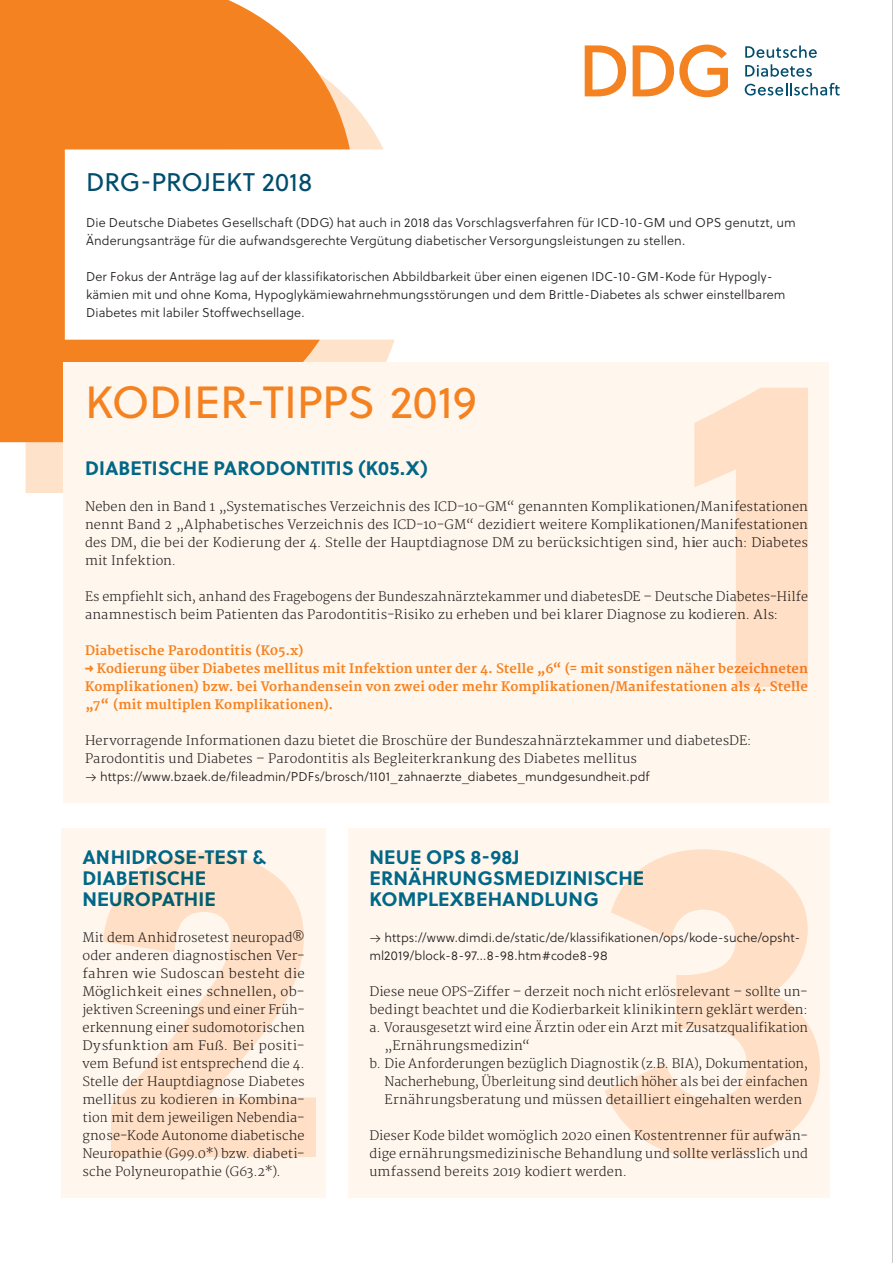
<style>
.page{position:relative;width:893px;height:1263px;background:#fff}
.page>*{position:absolute;margin:0;border:0;box-sizing:border-box;transform-origin:0 0}
.t1{font:45px "Soleil";letter-spacing:-.005em;color:#f58220}
.t2{font:25.5px "Soleil";letter-spacing:.005em;color:#004d6d}
.t3{font:700 19.5px/21px "Soleil";letter-spacing:.005em;color:#006787}
.t4{font:300 12.75px/18px "Merriweather";letter-spacing:.005em;color:#231f20;text-align:justify}
.t5{font:12.75px/18px "Soleil Lt";letter-spacing:.005em;color:#231f20}
.t6{font:700 12.75px/18px "Merriweather";letter-spacing:.01em;color:#f58220;text-align:justify}
.s1{font-family:"Facit"}
</style>
<div class="page">
<hr style="left:892px;top:0;width:1px;height:1263px;background:#939598">
<svg style="left:26px;top:107px;width:369px;height:386px;fill:#fee2c9"></svg>
<svg style="left:0;top:0;width:356px;height:442px;background:#f58e35"></svg>
<div style="left:65px;top:149px;width:764px;height:191px;background:#fff"></div>
<div style="left:348px;top:828px;width:481px;height:369px;background:#fff6ed"></div>
<div style="left:61px;top:828px;width:265px;height:369px;background:#fff6ed"></div>
<div style="left:64px;top:362px;width:765px;height:440px;background:#fff6ed"></div>
<svg style="left:745px;top:45px;width:72px;height:13px"></svg>
<svg style="left:745px;top:64px;width:67px;height:13px"></svg>
<svg style="left:745px;top:83px;width:95px;height:13px"></svg>
<svg style="left:585px;top:45px;width:41px;height:51px"></svg>
<svg style="left:633px;top:45px;width:95px;height:52px"></svg>
<svg style="left:694px;top:388px;width:114px;height:299px"></svg>
<svg style="left:103px;top:852px;width:213px;height:305px;fill:#ffdfc5"></svg>
<svg style="left:605px;top:849px;width:215px;height:310px;fill:#ffdfc5"></svg>
<h2 class="t2" style="left:86px;top:164px;width:228px">DRG-PROJEKT 2018</h2>
<p class="t5" style="left:86px;top:214px;width:711px">Die Deutsche Diabetes Gesellschaft (DDG) hat auch in 2018 das Vorschlagsverfahren für ICD-10-GM und OPS genutzt, um<br>Änderungsanträge für die aufwandsgerechte Vergütung diabetischer Versorgungsleistungen zu stellen.</p>
<p class="t5" style="left:86px;top:268px;width:701px">Der Fokus der Anträge lag auf der klassifikatorischen Abbildbarkeit über einen eigenen IDC-10-GM-Kode für Hypogly&shy;kämien mit und ohne Koma, Hypoglykämiewahrnehmungsstörungen und dem Brittle-Diabetes als schwer einstellbarem<br>Diabetes mit labiler Stoffwechsellage.</p>
<h1 class="t1" style="left:85px;top:369px;width:393px">KODIER-TIPPS 2019</h1>
<h3 class="t3" style="left:85px;top:457px;width:344px">DIABETISCHE PARODONTITIS (K05.X)</h3>
<p class="t4" style="left:85px;top:498px;width:724px">Neben den in Band 1 „Systematisches Verzeichnis des ICD-10-GM“ genannten Komplikationen/Manifestationen nennt Band 2 „Alphabetisches Verzeichnis des ICD-10-GM“ dezidiert weitere Komplikationen/Manifestationen des DM, die bei der Kodierung der 4. Stelle der Hauptdiagnose DM zu berücksichtigen sind, hier auch: Diabetes mit Infektion.</p>
<p class="t4" style="left:85px;top:588px;width:724px">Es empfiehlt sich, anhand des Fragebogens der Bundeszahnärztekammer und diabetesDE – Deutsche Diabetes-Hilfe anamnestisch beim Patienten das Parodontitis-Risiko zu erheben und bei klarer Diagnose zu kodieren. Als:</p>
<p class="t6" style="left:85px;top:642px;width:220px">Diabetische Parodontitis (K05.x)</p>
<p class="t6" style="left:85px;top:660px;width:724px"><span class="s1">→</span> Kodierung über Diabetes mellitus mit Infektion unter der 4. Stelle „6“ (= mit sonstigen näher bezeichneten Komplikationen) bzw. bei Vorhandensein von zwei oder mehr Komplikationen/Manifestationen als 4. Stelle „7“ (mit multiplen Komplikationen).</p>
<p class="t4" style="left:85px;top:732px;width:668px">Hervorragende Informationen dazu bietet die Broschüre der Bundeszahnärztekammer und diabetesDE:<br>Parodontitis und Diabetes – Parodontitis als Begleiterkrankung des Diabetes mellitus</p>
<p class="t5" style="left:85px;top:768px;width:566px">→ https://www.bzaek.de/fileadmin/PDFs/brosch/1101_zahnaerzte_diabetes_mundgesundheit.pdf</p>
<h3 class="t3" style="left:82px;top:845px;width:185px">ANHIDROSE-TEST &amp;<br>DIABETISCHE<br>NEUROPATHIE</h3>
<p class="t4" style="left:82px;top:929px;width:224px">Mit dem Anhidrosetest neuropad® oder anderen diagnostischen Ver&shy;fahren wie Sudoscan besteht die Möglichkeit eines schnellen, ob&shy;jektiven Screenings und einer Früh&shy;erkennung einer sudomotorischen Dysfunktion am Fuß. Bei positi&shy;vem Befund ist entsprechend die 4.<br>Stelle der Hauptdiagnose Diabetes mellitus zu kodieren in Kombina&shy;tion mit dem jeweiligen Nebendia&shy;gnose-Kode Autonome diabetische Neuropathie (G99.0*) bzw. diabeti&shy;sche Polyneuropathie (G63.2*).</p>
<h3 class="t3" style="left:369px;top:845px;width:276px">NEUE OPS 8-98J<br>ERNÄHRUNGSMEDIZINISCHE<br>KOMPLEXBEHANDLUNG</h3>
<p class="t5" style="left:369px;top:928px;width:432px">→ https://www.dimdi.de/static/de/klassifikationen/ops/kode-suche/opsht&shy;ml2019/block-8-97...8-98.htm#code8-98</p>
<p class="t4" style="left:369px;top:983px;width:440px">Diese neue OPS-Ziffer – derzeit noch nicht erlösrelevant – sollte un-</p>
<p class="t4" style="left:369px;top:1001px;width:440px">bedingt beachtet und die Kodierbarkeit klinikintern geklärt werden:</p>
<p class="t4" style="left:369px;top:1019px;width:440px">a. Vorausgesetzt wird eine Ärztin oder ein Arzt mit Zusatzqualifikation</p>
<p class="t4" style="left:384px;top:1037px;width:148px">„Ernährungsmedizin“</p>
<p class="t4" style="left:369px;top:1055px;width:440px">b. Die Anforderungen bezüglich Diagnostik (z.B. BIA), Dokumentation,</p>
<p class="t4" style="left:385px;top:1073px;width:425px">Nacherhebung, Überleitung sind deutlich höher als bei der einfachen</p>
<p class="t4" style="left:385px;top:1091px;width:419px">Ernährungsberatung und müssen detailliert eingehalten werden</p>
<p class="t4" style="left:369px;top:1127px;width:440px">Dieser Kode bildet womöglich 2020 einen Kostentrenner für aufwän&shy;dige ernährungsmedizinische Behandlung und sollte verlässlich und umfassend bereits 2019 kodiert werden.</p>
</div>
